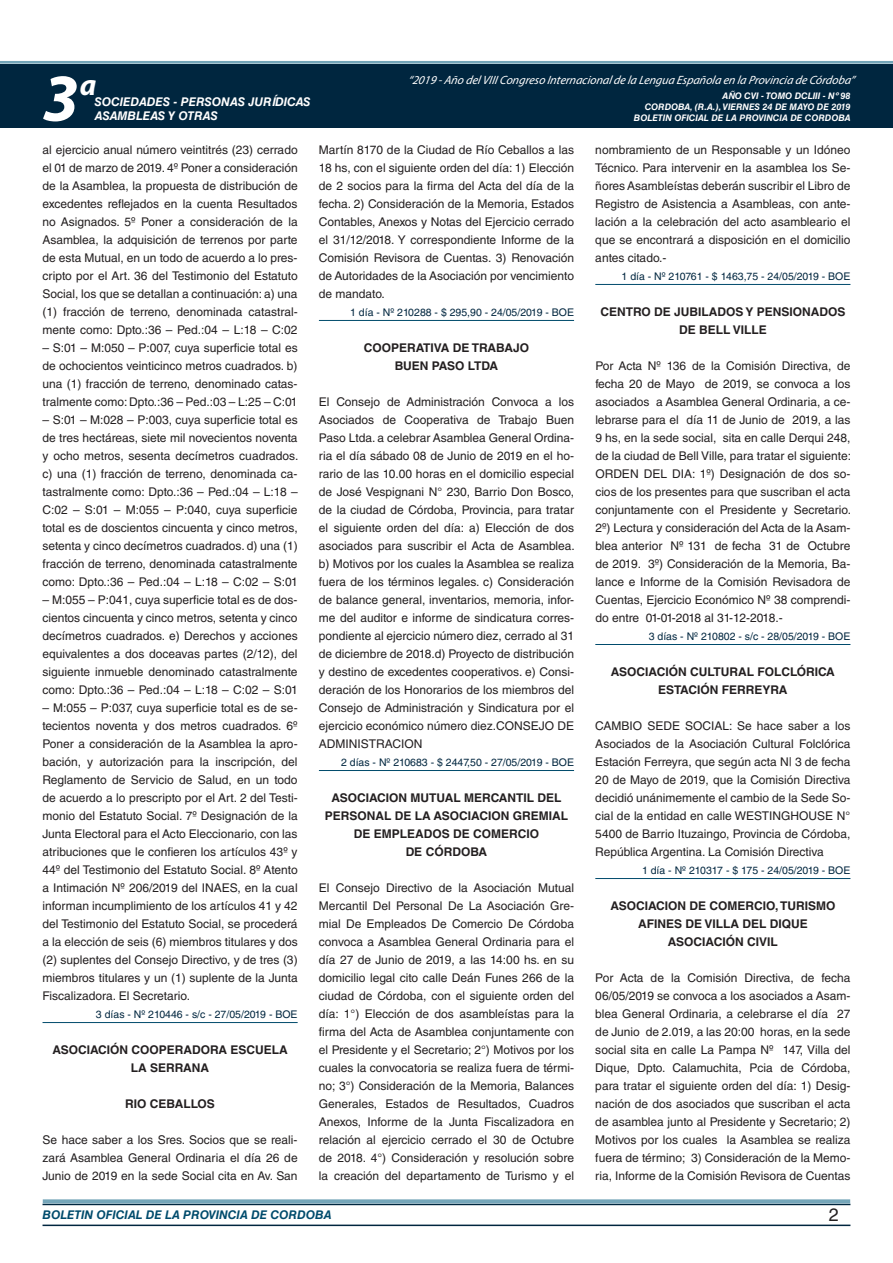
<style>
.page{position:relative;width:893px;height:1263px;background:#fff}
.page>*{position:absolute;margin:0;border:0;box-sizing:border-box;transform-origin:0 0}
.t1{font:italic 700 67.5px "Myriad Pro";color:#fff}
.t2{font:italic 700 30px "Myriad Pro";color:#fff}
.t3{font:18px "Helvetica LT Std";color:#231f20}
.t4{font:12px/18px "Helvetica LT Std";color:#231f20;text-align:justify}
.t5{font:700 12px/18px "Helvetica LT Std";color:#231f20;text-align:center}
.t6{font:italic 12px "Myriad Pro";color:#fff}
.t7{font:italic 700 12px "Helvetica LT Std";color:#fff}
.t8{font:italic 700 12px "Helvetica LT Std";color:#004b6c}
.t9{font:10.5px "Helvetica LT Std";color:#00263f}
.t10{font:italic 700 9px/10.8px "Helvetica LT Std";color:#fff;text-align:right}
</style>
<div class="page">
<div style="left:0;top:61px;width:893px;height:6px;background:#fff;opacity:.75"></div>
<div style="left:0;top:64px;width:893px;height:64px;background:#00263f"></div>
<hr style="left:43px;top:1224px;width:807px;height:2px;background:#00263f">
<div style="left:42px;top:1198px;width:809px;height:8px;background:#fff;opacity:.75"></div>
<hr style="left:43px;top:1022px;width:255px;height:1px;background:#004b6c">
<hr style="left:319px;top:320px;width:255px;height:1px;background:#004b6c">
<hr style="left:319px;top:770px;width:255px;height:1px;background:#004b6c">
<hr style="left:595px;top:284px;width:255px;height:1px;background:#004b6c">
<hr style="left:595px;top:644px;width:255px;height:1px;background:#004b6c">
<hr style="left:595px;top:878px;width:255px;height:1px;background:#004b6c">
<h2 class="t2" style="left:80px;top:66px;width:18px">a</h2>
<p class="t6" style="left:408px;top:72px;width:448px">“2019 -Año delVIIICongreso Internacionalde la Lengua Esp añola en la Provincia de Córdoba”</p>
<h1 class="t1" style="left:43px;top:54px;width:38px">3</h1>
<p class="t10" style="left:634px;top:91px;width:218px">AÑO CVI - TOMO DCLIII - Nº 98<br>CORDOBA, (R.A.), VIERNES 24 DE MAYO DE 2019<br>BOLETIN OFICIAL DE LA PROVINCIA DE CORDOBA</p>
<p class="t7" style="left:95px;top:94px;width:217px">SOCIEDADES - PERSONAS JURÍDICAS</p>
<p class="t7" style="left:95px;top:109px;width:125px">ASAMBLEAS Y OTRAS</p>
<p class="t4" style="left:43px;top:141px;width:257px">al ejercicio anual número veintitrés (23) cerrado el 01 de marzo de 2019. 4º Poner a consideración de la Asamblea, la propuesta de distribución de excedentes reflejados en la cuenta Resultados no Asignados. 5º Poner a consideración de la Asamblea, la adquisición de terrenos por parte de esta Mutual, en un todo de acuerdo a lo pres&shy;cripto por el Art. 36 del Testimonio del Estatuto Social, los que se detallan a continuación: a) una (1) fracción de terreno, denominada catastral&shy;mente como: Dpto.:36 – Ped.:04 – L:18 – C:02</p>
<p class="t4" style="left:43px;top:339px;width:257px">– S:01 – M:050 – P:007, cuya superficie total es de ochocientos veinticinco metros cuadrados. b) una (1) fracción de terreno, denominado catas&shy;tralmente como: Dpto.:36 – Ped.:03 – L:25 – C:01</p>
<p class="t4" style="left:43px;top:411px;width:257px">– S:01 – M:028 – P:003, cuya superficie total es de tres hectáreas, siete mil novecientos noventa y ocho metros, sesenta decímetros cuadrados. c) una (1) fracción de terreno, denominada ca&shy;tastralmente como: Dpto.:36 – Ped.:04 – L:18 – C:02 – S:01 – M:055 – P:040, cuya superficie total es de doscientos cincuenta y cinco metros, setenta y cinco decímetros cuadrados. d) una (1) fracción de terreno, denominada catastralmente como: Dpto.:36 – Ped.:04 – L:18 – C:02 – S:01</p>
<p class="t4" style="left:43px;top:591px;width:257px">– M:055 – P:041, cuya superficie total es de dos&shy;cientos cincuenta y cinco metros, setenta y cinco decímetros cuadrados. e) Derechos y acciones equivalentes a dos doceavas partes (2/12), del siguiente inmueble denominado catastralmente como: Dpto.:36 – Ped.:04 – L:18 – C:02 – S:01</p>
<p class="t4" style="left:43px;top:699px;width:257px">– M:055 – P:037, cuya superficie total es de se&shy;tecientos noventa y dos metros cuadrados. 6º Poner a consideración de la Asamblea la apro&shy;bación, y autorización para la inscripción, del Reglamento de Servicio de Salud, en un todo de acuerdo a lo prescripto por el Art. 2 del Testi&shy;monio del Estatuto Social. 7º Designación de la Junta Electoral para el Acto Eleccionario, con las atribuciones que le confieren los artículos 43º y 44º del Testimonio del Estatuto Social. 8º Atento a Intimación Nº 206/2019 del INAES, en la cual informan incumplimiento de los artículos 41 y 42 del Testimonio del Estatuto Social, se procederá a la elección de seis (6) miembros titulares y dos (2) suplentes del Consejo Directivo, y de tres (3) miembros titulares y un (1) suplente de la Junta Fiscalizadora. El Secretario.</p>
<p class="t9" style="left:96px;top:1008px;width:203px">3 días - Nº 210446 - s/c - 27/05/2019 - BOE</p>
<p class="t5" style="left:52px;top:1040px;width:237px">ASOCIACIÓN COOPERADORA ESCUELA<br>LA SERRANA</p>
<p class="t5" style="left:125px;top:1094px;width:91px">RIO CEBALLOS</p>
<p class="t4" style="left:43px;top:1131px;width:257px">Se hace saber a los Sres. Socios que se reali&shy;zará Asamblea General Ordinaria el día 26 de Junio de 2019 en la sede Social cita en Av. San</p>
<p class="t4" style="left:319px;top:141px;width:257px">Martín 8170 de la Ciudad de Río Ceballos a las 18 hs, con el siguiente orden del día: 1) Elección de 2 socios para la firma del Acta del día de la fecha. 2) Consideración de la Memoria, Estados Contables, Anexos y Notas del Ejercicio cerrado el 31/12/2018. Y correspondiente Informe de la Comisión Revisora de Cuentas. 3) Renovación de Autoridades de la Asociación por vencimiento de mandato.</p>
<p class="t9" style="left:350px;top:306px;width:225px">1 día - Nº 210288 - $ 295,90 - 24/05/2019 - BOE</p>
<p class="t5" style="left:364px;top:338px;width:18px">COOPERATIVA</p>
<p class="t5" style="left:453px;top:338px;width:36px">DE TRABAJO</p>
<p class="t5" style="left:395px;top:356px;width:18px">BUEN</p>
<p class="t5" style="left:432px;top:356px;width:17px">PASO</p>
<p class="t5" style="left:468px;top:356px;width:32px">LTDA</p>
<p class="t4" style="left:319px;top:393px;width:257px">El Consejo de Administración Convoca a los Asociados de Cooperativa de Trabajo Buen Paso Ltda. a celebrar Asamblea General Ordina&shy;ria el día sábado 08 de Junio de 2019 en el ho&shy;rario de las 10.00 horas en el domicilio especial de José Vespignani N° 230, Barrio Don Bosco, de la ciudad de Córdoba, Provincia, para tratar el siguiente orden del día: a) Elección de dos asociados para suscribir el Acta de Asamblea. b) Motivos por los cuales la Asamblea se realiza fuera de los términos legales. c) Consideración de balance general, inventarios, memoria, infor&shy;me del auditor e informe de sindicatura corres&shy;pondiente al ejercicio número diez, cerrado al 31 de diciembre de 2018.d) Proyecto de distribución y destino de excedentes cooperativos. e) Consi&shy;deración de los Honorarios de los miembros del Consejo de Administración y Sindicatura por el ejercicio económico número diez.CONSEJO DE ADMINISTRACION</p>
<p class="t9" style="left:341px;top:756px;width:234px">2 días - Nº 210683 - $ 2447,50 - 27/05/2019 - BOE</p>
<p class="t5" style="left:325px;top:788px;width:245px">ASOCIACION MUTUAL MERCANTIL DEL<br>PERSONAL DE LA ASOCIACION GREMIAL<br>DE EMPLEADOS DE COMERCIO<br>DE CÓRDOBA</p>
<p class="t4" style="left:319px;top:879px;width:257px">El Consejo Directivo de la Asociación Mutual Mercantil Del Personal De La Asociación Gre&shy;mial De Empleados De Comercio De Córdoba convoca a Asamblea General Ordinaria para el día 27 de Junio de 2019, a las 14:00 hs. en su domicilio legal cito calle Deán Funes 266 de la ciudad de Córdoba, con el siguiente orden del día: 1°) Elección de dos asambleístas para la firma del Acta de Asamblea conjuntamente con el Presidente y el Secretario; 2°) Motivos por los cuales la convocatoria se realiza fuera de térmi&shy;no; 3°) Consideración de la Memoria, Balances Generales, Estados de Resultados, Cuadros Anexos, Informe de la Junta Fiscalizadora en relación al ejercicio cerrado el 30 de Octubre de 2018. 4°) Consideración y resolución sobre la creación del departamento de Turismo y el</p>
<p class="t4" style="left:595px;top:141px;width:257px">nombramiento de un Responsable y un Idóneo Técnico. Para intervenir en la asamblea los Se&shy;ñores Asambleístas deberán suscribir el Libro de Registro de Asistencia a Asambleas, con ante&shy;lación a la celebración del acto asambleario el que se encontrará a disposición en el domicilio antes citado.-</p>
<p class="t9" style="left:622px;top:270px;width:230px">1 día - Nº 210761 - $ 1463,75 - 24/05/2019 - BOE</p>
<p class="t5" style="left:600px;top:302px;width:247px">CENTRO DE JUBILADOS Y PENSIONADOS<br>DE BELL VILLE</p>
<p class="t4" style="left:595px;top:357px;width:257px">Por Acta Nº 136 de la Comisión Directiva, de fecha 20 de Mayo de 2019, se convoca a los asociados a Asamblea General Ordinaria, a ce&shy;lebrarse para el día 11 de Junio de 2019, a las 9 hs, en la sede social, sita en calle Derqui 248, de la ciudad de Bell Ville, para tratar el siguiente:<br>ORDEN DEL DIA: 1º) Designación de dos so&shy;cios de los presentes para que suscriban el acta conjuntamente con el Presidente y Secretario.<br>2º) Lectura y consideración del Acta de la Asam&shy;blea anterior Nº 131 de fecha 31 de Octubre de 2019. 3º) Consideración de la Memoria, Ba&shy;lance e Informe de la Comisión Revisadora de Cuentas, Ejercicio Económico Nº 38 comprendi&shy;do entre 01-01-2018 al 31-12-2018.-</p>
<p class="t9" style="left:649px;top:630px;width:203px">3 días - Nº 210802 - s/c - 28/05/2019 - BOE</p>
<p class="t5" style="left:611px;top:662px;width:17px">ASOCIACIÓN</p>
<p class="t5" style="left:690px;top:662px;width:18px">CULTURAL</p>
<p class="t5" style="left:757px;top:662px;width:17px">FOLCLÓRICA</p>
<p class="t5" style="left:658px;top:680px;width:17px">ESTACIÓN</p>
<p class="t5" style="left:722px;top:680px;width:17px">FERREYRA</p>
<p class="t4" style="left:595px;top:717px;width:257px">CAMBIO SEDE SOCIAL: Se hace saber a los Asociados de la Asociación Cultural Folclórica Estación Ferreyra, que según acta N| 3 de fecha 20 de Mayo de 2019, que la Comisión Directiva decidió unánimemente el cambio de la Sede So&shy;cial de la entidad en calle WESTINGHOUSE N° 5400 de Barrio Ituzaingo, Provincia de Córdoba, República Argentina. La Comisión Directiva</p>
<p class="t9" style="left:642px;top:864px;width:210px">1 día - Nº 210317 - $ 175 - 24/05/2019 - BOE</p>
<p class="t5" style="left:610px;top:896px;width:227px">ASOCIACION DE COMERCIO, TURISMO<br>AFINES DE VILLA DEL DIQUE<br>ASOCIACIÓN CIVIL</p>
<p class="t4" style="left:595px;top:969px;width:257px">Por Acta de la Comisión Directiva, de fecha 06/05/2019 se convoca a los asociados a Asam&shy;blea General Ordinaria, a celebrarse el día 27 de Junio de 2.019, a las 20:00 horas, en la sede social sita en calle La Pampa Nº 147, Villa del Dique, Dpto. Calamuchita, Pcia de Córdoba, para tratar el siguiente orden del día: 1) Desig&shy;nación de dos asociados que suscriban el acta de asamblea junto al Presidente y Secretario; 2)<br>Motivos por los cuales la Asamblea se realiza fuera de término; 3) Consideración de la Memo&shy;ria, Informe de la Comisión Revisora de Cuentas</p>
<p class="t8" style="left:43px;top:1208px;width:290px">BOLETIN OFICIAL DE LA PROVINCIA DE CORDOBA</p>
<h3 class="t3" style="left:829px;top:1204px;width:12px">2</h3>
</div>
